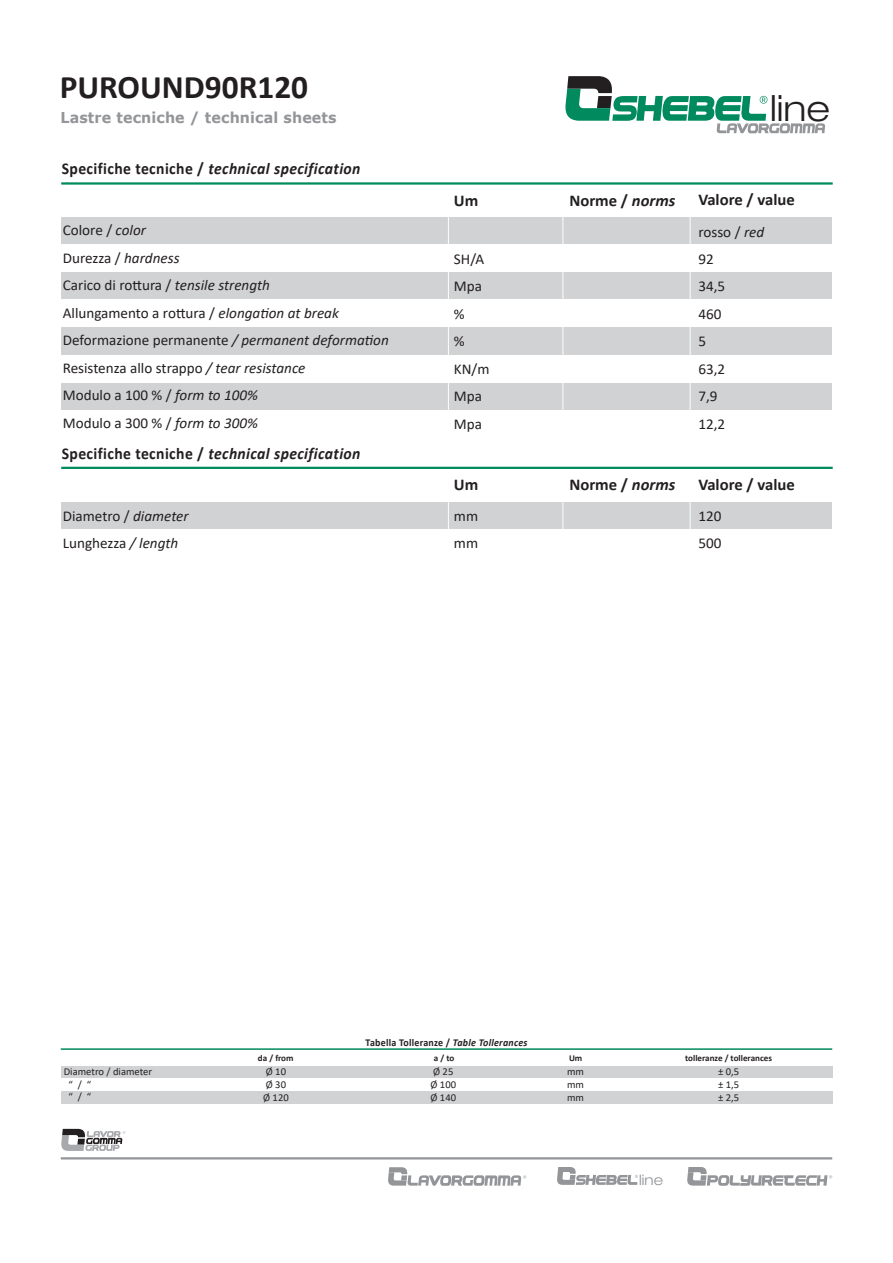
<style>
.page{position:relative;width:893px;height:1263px;background:#fff}
.page>*{position:absolute;margin:0;border:0;box-sizing:border-box;transform-origin:0 0}
.t1{font:300 expanded 36px "Helvetica Neue LT Std";color:#231f20}
.t2{font:700 33px "Calibri";color:#231f20}
.t3{font:italic 700 16.5px "Calibri";letter-spacing:.025em;color:#231f20;scale:.95 1}
.t4{font:700 16.5px "Calibri";color:#231f20}
.t5{font:15px "Calibri";color:#231f20}
.t6{font:700 15px "Verdana";letter-spacing:.01em;color:#939598;scale:.95 1}
.t7{font:300 expanded 14.55px "Helvetica Neue LT Std";color:#939598}
.t8{font:10.5px "Calibri";color:#231f20}
.t9{font:700 10.5px "Calibri";letter-spacing:.025em;color:#231f20;scale:.95 1}
.t10{font:700 9px "Calibri";color:#231f20}
.s1{font-style:normal}
.s2{font-style:italic}
</style>
<div class="page">
<div style="left:61px;top:383px;width:771px;height:27px;background:#d1d2d4"></div>
<div style="left:61px;top:217px;width:771px;height:27px;background:#d1d2d4"></div>
<div style="left:61px;top:501px;width:771px;height:28px;background:#d1d2d4"></div>
<div style="left:61px;top:272px;width:771px;height:28px;background:#d1d2d4"></div>
<div style="left:61px;top:327px;width:771px;height:28px;background:#d1d2d4"></div>
<hr style="left:448px;top:217px;width:1px;height:248px;background:#fff">
<hr style="left:448px;top:501px;width:1px;height:55px;background:#fff">
<hr style="left:562px;top:217px;width:1px;height:247px;background:#fff">
<hr style="left:562px;top:501px;width:1px;height:55px;background:#fff">
<hr style="left:690px;top:217px;width:1px;height:248px;background:#fff">
<hr style="left:690px;top:501px;width:1px;height:55px;background:#fff">
<hr style="left:61px;top:1157px;width:771px;height:2px;background:#939598">
<svg style="left:61px;top:1129px;width:64px;height:22px"></svg>
<svg style="left:388px;top:1167px;width:138px;height:19px"></svg>
<svg style="left:557px;top:1167px;width:81px;height:18px"></svg>
<svg style="left:687px;top:1167px;width:145px;height:19px"></svg>
<hr style="left:61px;top:182px;width:772px;height:3px;background:#008a5e">
<hr style="left:61px;top:467px;width:772px;height:2px;background:#008a5e">
<svg style="left:565px;top:76px;width:260px;height:57px"></svg>
<div style="left:61px;top:1065px;width:771px;height:13px;background:#d1d2d4"></div>
<div style="left:61px;top:1091px;width:771px;height:13px;background:#d1d2d4"></div>
<hr style="left:61px;top:1048px;width:771px;height:2px;background:#008a5e">
<p class="t2" style="left:60px;top:63px;width:250px">PUROUND90R120</p>
<p class="t6" style="left:60px;top:107px;width:292px">Lastre tecniche / technical sheets</p>
<p class="t3" style="left:62px;top:157px;width:316px"><span class="s1">Specifiche tecniche /</span> technical specification</p>
<p class="t5" style="left:63px;top:220px;width:85px">Colore / <span class="s2">color</span></p>
<p class="t5" style="left:63px;top:247px;width:118px">Durezza / <span class="s2">hardness</span></p>
<p class="t5" style="left:63px;top:275px;width:209px">Carico di rottura / <span class="s2">tensile strength</span></p>
<p class="t5" style="left:63px;top:302px;width:278px">Allungamento a rottura / <span class="s2">elongation at break</span></p>
<p class="t5" style="left:63px;top:330px;width:328px">Deformazione permanente <span class="s2">/ permanent deformation</span></p>
<p class="t5" style="left:63px;top:357px;width:244px">Resistenza allo strappo <span class="s2">/ tear resistance</span></p>
<p class="t5" style="left:63px;top:385px;width:197px">Modulo a 100 % / <span class="s2">form to 100%</span></p>
<p class="t5" style="left:63px;top:412px;width:197px">Modulo a 300 % / <span class="s2">form to 300%</span></p>
<p class="t3" style="left:62px;top:441px;width:316px"><span class="s1">Specifiche tecniche /</span> technical specification</p>
<p class="t5" style="left:63px;top:505px;width:127px">Diametro / <span class="s2">diameter</span></p>
<p class="t5" style="left:63px;top:533px;width:117px">Lunghezza <span class="s2">/ length</span></p>
<p class="t4" style="left:454px;top:188px;width:26px">Um</p>
<p class="t5" style="left:454px;top:249px;width:32px">SH/A</p>
<p class="t5" style="left:454px;top:276px;width:30px">Mpa</p>
<p class="t5" style="left:454px;top:303px;width:12px">%</p>
<p class="t5" style="left:454px;top:331px;width:12px">%</p>
<p class="t5" style="left:454px;top:358px;width:37px">KN/m</p>
<p class="t5" style="left:454px;top:386px;width:30px">Mpa</p>
<p class="t5" style="left:454px;top:413px;width:30px">Mpa</p>
<p class="t4" style="left:454px;top:473px;width:26px">Um</p>
<p class="t5" style="left:454px;top:505px;width:26px">mm</p>
<p class="t5" style="left:454px;top:533px;width:26px">mm</p>
<p class="t1" style="left:770px;top:87px;width:61px">line</p>
<p class="t4" style="left:569px;top:188px;width:107px">Norme / <span class="s2">norms</span></p>
<p class="t4" style="left:569px;top:473px;width:107px">Norme / <span class="s2">norms</span></p>
<p class="t4" style="left:698px;top:188px;width:98px">Valore / value</p>
<p class="t5" style="left:698px;top:221px;width:67px">rosso / <span class="s2">red</span></p>
<p class="t5" style="left:698px;top:249px;width:17px">92</p>
<p class="t5" style="left:698px;top:276px;width:28px">34,5</p>
<p class="t5" style="left:698px;top:303px;width:25px">460</p>
<p class="t5" style="left:698px;top:331px;width:9px">5</p>
<p class="t5" style="left:698px;top:358px;width:28px">63,2</p>
<p class="t5" style="left:698px;top:386px;width:21px">7,9</p>
<p class="t5" style="left:698px;top:413px;width:28px">12,2</p>
<p class="t4" style="left:698px;top:472px;width:98px">Valore / value</p>
<p class="t5" style="left:698px;top:505px;width:25px">120</p>
<p class="t5" style="left:698px;top:533px;width:25px">500</p>
<p class="t9" style="left:366px;top:1035px;width:172px">Tabella Tolleranze / <span class="s2">Table Tollerances</span></p>
<p class="t8" style="left:64px;top:1064px;width:90px">Diametro / diameter</p>
<p class="t8" style="left:69px;top:1077px;width:24px">“ / “</p>
<p class="t8" style="left:69px;top:1090px;width:24px">“ / “</p>
<p class="t10" style="left:258px;top:1052px;width:37px">da / from</p>
<p class="t10" style="left:434px;top:1052px;width:22px">a / to</p>
<p class="t10" style="left:569px;top:1052px;width:15px">Um</p>
<p class="t10" style="left:685px;top:1052px;width:88px">tolleranze / tollerances</p>
<p class="t8" style="left:266px;top:1064px;width:22px">Ø 10</p>
<p class="t8" style="left:266px;top:1077px;width:22px">Ø 30</p>
<p class="t8" style="left:263px;top:1090px;width:27px">Ø 120</p>
<p class="t8" style="left:433px;top:1064px;width:22px">Ø 25</p>
<p class="t8" style="left:430px;top:1077px;width:27px">Ø 100</p>
<p class="t8" style="left:430px;top:1090px;width:27px">Ø 140</p>
<p class="t8" style="left:567px;top:1064px;width:18px">mm</p>
<p class="t8" style="left:567px;top:1077px;width:18px">mm</p>
<p class="t8" style="left:567px;top:1090px;width:18px">mm</p>
<p class="t7" style="left:639px;top:1171px;width:25px">line</p>
<p class="t8" style="left:718px;top:1064px;width:23px">± 0,5</p>
<p class="t8" style="left:718px;top:1077px;width:23px">± 1,5</p>
<p class="t8" style="left:718px;top:1090px;width:23px">± 2,5</p>
</div>
